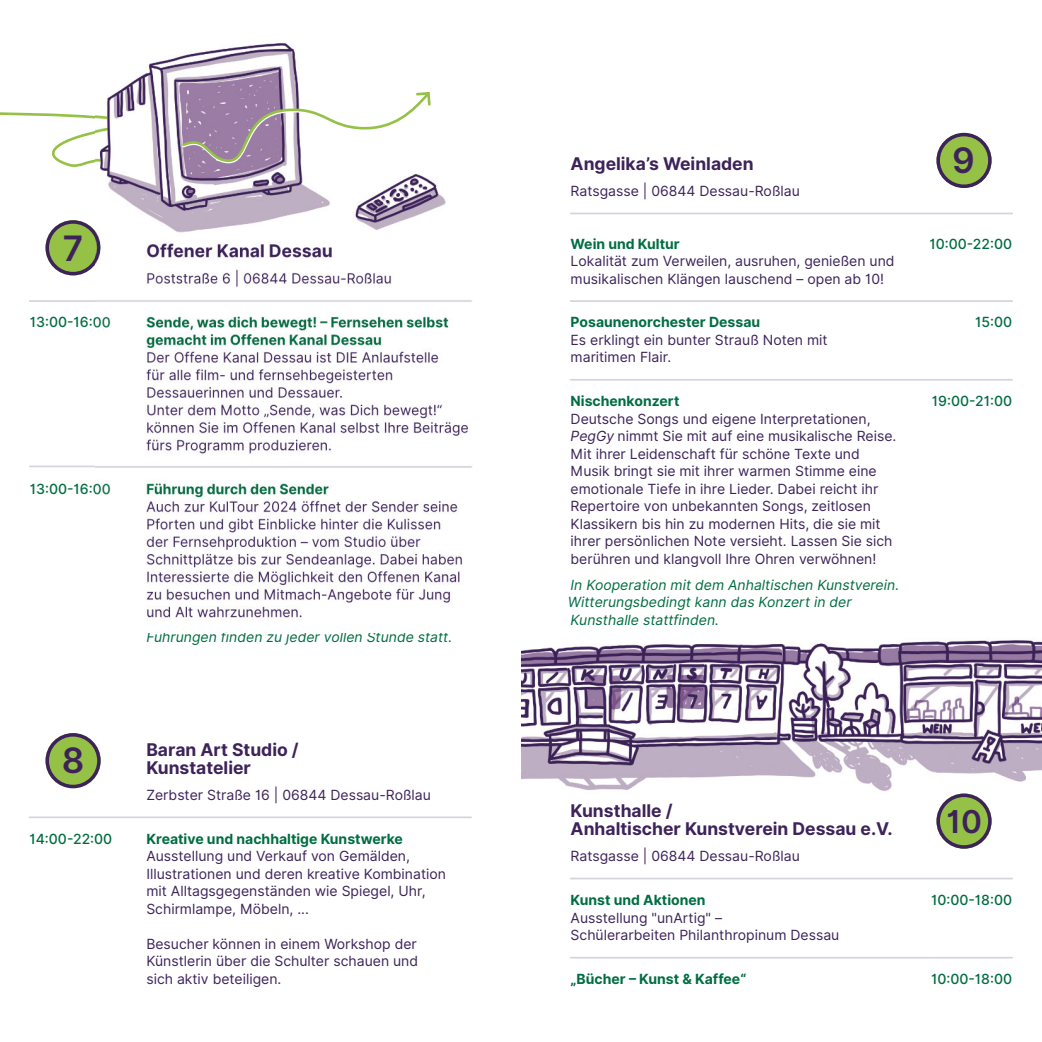
<style>
.page{position:relative;width:1042px;height:1042px;background:#fff}
.page>*{position:absolute;margin:0;border:0;box-sizing:border-box;transform-origin:0 0}
.t1{font:600 35px "Inter";color:#3d2359}
.t2{font:600 31.5px "Inter";color:#3d2359}
.t3{font:700 17.5px/17.5px "Inter";color:#3d2359}
.t4{font:14px/17.5px "Inter";color:#3d2359}
.t5{font:italic 14px/17.5px "Inter";color:#006d42}
.t6{font:700 14px "Inter";color:#006d42}
.t7{font:500 14px "Inter";color:#006d42}
.s1{font-style:italic}
</style>
<div class="page">
<hr style="left:30px;top:300px;width:441px;height:2px;background:#d8d3de">
<hr style="left:29px;top:816px;width:442px;height:2px;background:#d8d3de">
<hr style="left:30px;top:465px;width:441px;height:2px;background:#d8d3de">
<img style="left:521px;top:379px;width:521px;height:580px">
<hr style="left:570px;top:213px;width:442px;height:1px;background:#d8d3de">
<hr style="left:570px;top:300px;width:442px;height:2px;background:#d8d3de">
<hr style="left:570px;top:379px;width:442px;height:2px;background:#d8d3de">
<svg style="left:936px;top:133px;width:55px;height:55px"></svg>
<hr style="left:570px;top:877px;width:442px;height:2px;background:#d8d3de">
<hr style="left:570px;top:957px;width:442px;height:1px;background:#d8d3de">
<svg style="left:936px;top:793px;width:55px;height:55px"></svg>
<svg style="left:46px;top:220px;width:49px;height:55px;background:#96af67"></svg>
<svg style="left:46px;top:733px;width:55px;height:55px"></svg>
<svg style="left:0;top:112px;width:95px;height:55px"></svg>
<img style="left:95px;top:43px;width:377px;height:575px">
<svg style="left:180px;top:90px;width:252px;height:76px"></svg>
<h1 class="t1" style="left:63px;top:227px;width:22px">7</h1>
<p class="t7" style="left:30px;top:314px;width:83px">13:00-16:00</p>
<p class="t7" style="left:30px;top:480px;width:83px">13:00-16:00</p>
<p class="t5" style="left:146px;top:628px;width:307px">Führungen finden zu jeder vollen Stunde statt.</p>
<h1 class="t1" style="left:62px;top:740px;width:24px">8</h1>
<p class="t7" style="left:29px;top:830px;width:84px">14:00-22:00</p>
<p class="t3" style="left:146px;top:741px;width:154px">Baran Art Studio /<br>Kunstatelier</p>
<p class="t4" style="left:146px;top:786px;width:286px">Zerbster Straße 16 | 06844 Dessau-Roßlau</p>
<p class="t6" style="left:146px;top:830px;width:258px">Kreative und nachhaltige Kunstwerke</p>
<p class="t4" style="left:146px;top:847px;width:301px">Ausstellung und Verkauf von Gemälden, Illustrationen und deren kreative Kombination mit Alltagsgegenständen wie Spiegel, Uhr, Schirmlampe, Möbeln, ...</p>
<p class="t4" style="left:146px;top:935px;width:273px;text-align:justify">Besucher können in einem Workshop der Künstlerin über die Schulter schauen und sich aktiv beteiligen.</p>
<p class="t3" style="left:570px;top:155px;width:184px">Angelika’s Weinladen</p>
<p class="t4" style="left:570px;top:182px;width:231px">Ratsgasse | 06844 Dessau-Roßlau</p>
<p class="t6" style="left:570px;top:235px;width:111px">Wein und Kultur</p>
<p class="t4" style="left:570px;top:252px;width:325px">Lokalität zum Verweilen, ausruhen, genießen und musikalischen Klängen lauschend – open ab 10!</p>
<p class="t6" style="left:570px;top:314px;width:191px">Posaunenorchester Dessau</p>
<p class="t4" style="left:570px;top:331px;width:258px">Es erklingt ein bunter Strauß Noten mit maritimen Flair.</p>
<p class="t6" style="left:570px;top:393px;width:110px">Nischenkonzert</p>
<p class="t4" style="left:570px;top:410px;width:327px">Deutsche Songs und eigene Interpretationen, <span class="s1">PegGy</span> nimmt Sie mit auf eine musikalische Reise.<br>Mit ihrer Leidenschaft für schöne Texte und Musik bringt sie mit ihrer warmen Stimme eine emotionale Tiefe in ihre Lieder. Dabei reicht ihr Repertoire von unbekannten Songs, zeitlosen Klassikern bis hin zu modernen Hits, die sie mit ihrer persönlichen Note versieht. Lassen Sie sich berühren und klangvoll Ihre Ohren verwöhnen!</p>
<p class="t5" style="left:568px;top:576px;width:333px">In Kooperation mit dem Anhaltischen Kunstverein.<br>Witterungsbedingt kann das Konzert in der<br>Kunsthalle stattfinden.</p>
<h1 class="t1" style="left:952px;top:140px;width:24px">9</h1>
<p class="t7" style="left:929px;top:235px;width:84px">10:00-22:00</p>
<p class="t7" style="left:975px;top:314px;width:39px">15:00</p>
<p class="t7" style="left:932px;top:393px;width:82px">19:00-21:00</p>
<p class="t3" style="left:570px;top:802px;width:324px">Kunsthalle /<br>Anhaltischer Kunstverein Dessau e.V.</p>
<p class="t4" style="left:570px;top:847px;width:231px">Ratsgasse | 06844 Dessau-Roßlau</p>
<p class="t6" style="left:570px;top:891px;width:136px">Kunst und Aktionen</p>
<p class="t4" style="left:570px;top:908px;width:270px">Ausstellung "unArtig" –<br>Schülerarbeiten Philanthropinum Dessau</p>
<p class="t6" style="left:570px;top:970px;width:177px">„Bücher – Kunst &amp; Kaffee“</p>
<h2 class="t2" style="left:946px;top:802px;width:37px">10</h2>
<p class="t7" style="left:931px;top:891px;width:83px">10:00-18:00</p>
<p class="t7" style="left:931px;top:970px;width:83px">10:00-18:00</p>
</div>
